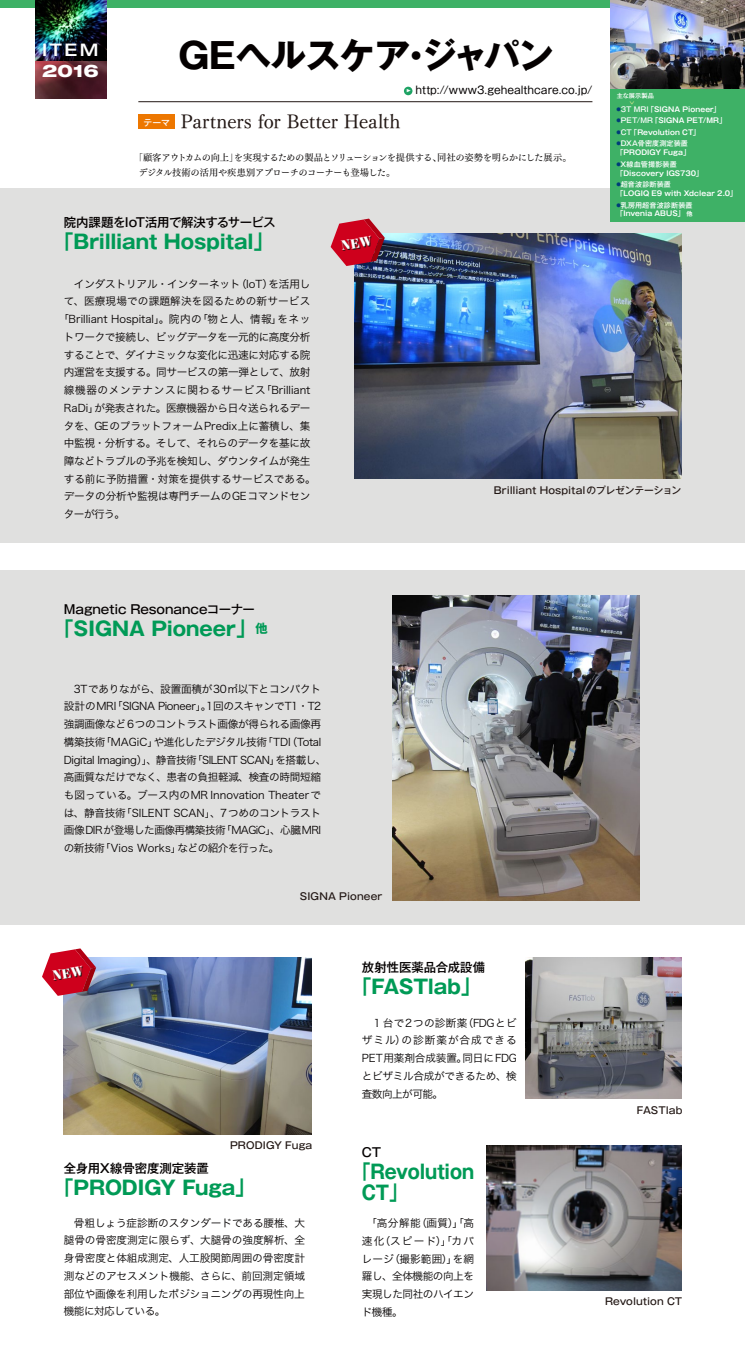
<style>
.page{position:relative;width:745px;height:1347px;background:#fff}
.page>*{position:absolute;margin:0;border:0;box-sizing:border-box;transform-origin:0 0}
.t1{font:700 35.38px "Gothic MB101 Pro";letter-spacing:-.03em;color:#040000}
.t2{font:700 19.5px "Gothic MB101 Pro";letter-spacing:-.01em;color:#009a56}
.t3{font:19.5px "Tsuku Min Pro M";letter-spacing:-.01em;color:#221714}
.t4{font:700 19.5px/21.2px "Gothic MB101 Pro";letter-spacing:-.01em;color:#009a56;scale:.9 1}
.t5{font:500 expanded 17.38px "Helvetica Neue";color:#fff}
.t6{font:800 expanded 17.38px "Helvetica Neue";color:#fff}
.t7{font:500 12.38px "Gothic MB101 Pro";letter-spacing:-.01em;color:#040000}
.t8{font:500 12.38px "Gothic MB101 Pro";letter-spacing:-.04em;color:#040000}
.t9{font:10.62px/17.8px "Hira Kaku Std W3";letter-spacing:-.03em;color:#040000;text-align:justify}
.t10{font:10.62px "Hira Kaku Std W3";color:#040000}
.t11{font:10.62px "Gothic MB101 Pro";color:#040000}
.t12{font:10.62px "Hira Kaku Std W3";letter-spacing:.055em;color:#040000}
.t13{font:10.62px "Hira Kaku Std W3";letter-spacing:-.01em;color:#040000}
.t14{font:10.62px "Hira Kaku Std W3";letter-spacing:.015em;color:#040000}
.t15{font:500 9.75px "Gothic MB101 Pro";color:#221714}
.t16{font:9.25px/15px "Tsuku Min Pro M";letter-spacing:-.05em;color:#040000}
.t17{font:500 8.88px "Gothic MB101 Pro";color:#fff}
.t18{font:700 7.12px "Gothic MB101 Pro De";letter-spacing:.01em;color:#fff}
.t19{font:500 7.12px "Gothic MB101 Pro";letter-spacing:.01em;color:#fff}
.t20{font:500 6.25px "Gothic MB101 Pro";letter-spacing:.01em;color:#fff}
.t21{font:6.25px "Gothic MB101 Pro";color:#fff697;scale:.7 1}
.t22{font:3.75px "Gothic MB101 Pro";color:#fff;scale:1.67 1}
.s1{font-family:"Gothic MB101 Pro";font-weight:500;font-size:4.38px;color:#003d79}
.s2{font-family:"Gothic MB101 Pro";font-weight:500}
.s3{font-size:4.38px;color:#003d79}
.s4{font-size:6.25px}
.s5{font-size:12.38px}
</style>
<div class="page">
<div style="left:0;top:188px;width:744px;height:354px;background:#e0e0df"></div>
<div style="left:0;top:570px;width:744px;height:355px;background:#e0e0df"></div>
<div style="left:403px;top:87px;width:9px;height:8px;background:#1ea364;border-radius:50%"></div>
<div style="left:0;top:0;width:744px;height:8px;background:#3eb166"></div>
<img style="left:35px;top:60px;width:71px;height:39px">
<img style="left:35px;top:0;width:71px;height:60px">
<hr style="left:138px;top:101px;width:454px;height:1px;background:#221714">
<img style="left:354px;top:233px;width:326px;height:246px">
<img style="left:392px;top:595px;width:247px;height:305px">
<div style="left:609px;top:0;width:135px;height:221px;background:#3eb166"></div>
<img style="left:609px;top:0;width:135px;height:89px">
<div style="left:138px;top:114px;width:37px;height:15px;background:#ed7700"></div>
<img style="left:64px;top:957px;width:247px;height:177px">
<img style="left:525px;top:957px;width:155px;height:141px">
<img style="left:486px;top:1145px;width:194px;height:145px">
<svg style="left:330px;top:219px;width:54px;height:47px"></svg>
<svg style="left:42px;top:948px;width:54px;height:47px"></svg>
<h3 class="t5" style="left:42px;top:39px;width:58px">ITEM</h3>
<h3 class="t6" style="left:42px;top:60px;width:58px">2016</h3>
<h1 class="t1" style="left:178px;top:26px;width:376px">GEヘルスケア・ジャパン</h1>
<p class="t17" style="left:143px;top:115px;width:28px">テーマ</p>
<p class="t22" style="left:405px;top:88px;width:5px">▶</p>
<p class="t11" style="left:415px;top:81px;width:178px">http://www3.gehealthcare.co.jp/</p>
<h2 class="t3" style="left:181px;top:104px;width:221px">Partners for Better Health</h2>
<p class="t16" style="left:138px;top:148px;width:434px;text-indent:-5px">「顧客アウトカムの向上」を実現するための製品とソリューションを提供する、同社の姿勢を明らかにした展示。デジタル技術の活用や疾患別アプローチのコーナーも登場した。</p>
<p class="t8" style="left:64px;top:212px;width:213px">院内課題をIoT活用で解決するサービス</p>
<h2 class="t2" style="left:54px;top:226px;width:220px">「Brilliant Hospital」</h2>
<p class="t20" style="left:616px;top:90px;width:39px">主な展示製品</p>
<p class="t21" style="left:626px;top:105px;width:8px;rotate:-90deg">＜</p>
<p class="t18" style="left:616px;top:103px;width:105px"><span class="s1">●</span><span class="s2">3T MRI</span>「SIGNA Pioneer」</p>
<p class="t18" style="left:616px;top:115px;width:111px"><span class="s1">●</span><span class="s2">PET/MR</span>「SIGNA PET/MR」</p>
<p class="t18" style="left:616px;top:126px;width:85px"><span class="s1">●</span><span class="s2">CT</span>「Revolution CT」</p>
<p class="t19" style="left:616px;top:138px;width:73px"><span class="s3">●</span>DXA骨密度測定装置</p>
<p class="t18" style="left:616px;top:147px;width:75px">「PRODIGY Fuga」</p>
<p class="t19" style="left:616px;top:158px;width:62px"><span class="s3">●</span>X線血管撮影装置</p>
<p class="t18" style="left:616px;top:167px;width:88px">「Discovery IGS730」</p>
<p class="t19" style="left:616px;top:179px;width:56px"><span class="s3">●</span>超音波診断装置</p>
<p class="t18" style="left:616px;top:187px;width:122px">「LOGIQ E9 with Xdclear 2.0」</p>
<p class="t19" style="left:616px;top:199px;width:78px"><span class="s3">●</span>乳房用超音波診断装置</p>
<p class="t18" style="left:616px;top:208px;width:78px">「Invenia ABUS」 <span class="s4">他</span></p>
<p class="t9" style="left:64px;top:275px;width:248px">　インダストリアル・インターネット（IoT）を活用し</p>
<p class="t14" style="left:64px;top:293px;width:248px">て、医療現場での課題解決を図るための新サービス</p>
<p class="t10" style="left:58px;top:311px;width:253px">「Brilliant Hospital」。院内の「物と人、情報」をネッ</p>
<p class="t9" style="left:64px;top:328px;width:248px">トワークで接続し、ビッグデータを一元的に高度分析</p>
<p class="t9" style="left:64px;top:345px;width:248px">することで、ダイナミックな変化に迅速に対応する院</p>
<p class="t9" style="left:64px;top:363px;width:248px">内運営を支援する。同サービスの第一弾として、放射</p>
<p class="t12" style="left:64px;top:382px;width:248px">線機器のメンテナンスに関わるサービス「Brilliant</p>
<p class="t9" style="left:64px;top:399px;width:248px">RaDi」が発表された。医療機器から日々送られるデー</p>
<p class="t9" style="left:64px;top:416px;width:248px">タを、GEのプラットフォームPredix上に蓄積し、集</p>
<p class="t9" style="left:64px;top:434px;width:248px">中監視・分析する。そして、それらのデータを基に故</p>
<p class="t9" style="left:64px;top:452px;width:248px">障などトラブルの予兆を検知し、ダウンタイムが発生</p>
<p class="t13" style="left:64px;top:471px;width:253px">する前に予防措置・対策を提供するサービスである。</p>
<p class="t9" style="left:64px;top:487px;width:248px">データの分析や監視は専門チームのGEコマンドセン</p>
<p class="t9" style="left:64px;top:505px;width:63px">ターが行う。</p>
<p class="t15" style="left:493px;top:482px;width:189px">Brilliant Hospitalのプレゼンテーション</p>
<p class="t7" style="left:64px;top:598px;width:192px">Magnetic Resonanceコーナー</p>
<h2 class="t2" style="left:54px;top:612px;width:215px">「SIGNA Pioneer」<span class="s5">他</span></h2>
<p class="t9" style="left:64px;top:679px;width:264px;text-align:left;text-indent:10px">3Tでありながら、設置面積が30㎡以下とコンパクト設計のMRI「SIGNA Pioneer」。1回のスキャンでT1・T2強調画像など6つのコントラスト画像が得られる画像再構築技術「MAGiC」や進化したデジタル技術「TDI（Total Digital Imaging）」、静音技術「SILENT SCAN」を搭載し、高画質なだけでなく、患者の負担軽減、検査の時間短縮も図っている。ブース内のMR Innovation Theaterでは、静音技術「SILENT SCAN」、7つめのコントラスト画像DIRが登場した画像再構築技術「MAGiC」、心臓MRIの新技術「Vios Works」などの紹介を行った。</p>
<p class="t15" style="left:300px;top:888px;width:84px">SIGNA Pioneer</p>
<p class="t7" style="left:361px;top:956px;width:125px">放射性医薬品合成設備</p>
<h2 class="t2" style="left:352px;top:970px;width:129px">「FASTlab」</h2>
<p class="t15" style="left:230px;top:1136px;width:84px">PRODIGY Fuga</p>
<h2 class="t2" style="left:54px;top:1171px;width:202px">「PRODIGY Fuga」</h2>
<p class="t7" style="left:64px;top:1158px;width:146px">全身用X線骨密度測定装置</p>
<p class="t9" style="left:64px;top:1213px;width:242px">　骨粗しょう症診断のスタンダードである腰椎、大腿骨の骨密度測定に限らず、大腿骨の強度解析、全身骨密度と体組成測定、人工股関節周囲の骨密度計測などのアセスメント機能、さらに、前回測定領域部位や画像を利用したポジショニングの再現性向上機能に対応している。</p>
<p class="t9" style="left:361px;top:1013px;width:156px">　１台で2つの診断薬（FDGとビザミル）の診断薬が合成できるPET用薬剤合成装置。同日にFDGとビザミル合成ができるため、検査数向上が可能。</p>
<p class="t7" style="left:361px;top:1141px;width:21px">CT</p>
<h2 class="t4" style="left:361px;top:1158px;width:126px;text-indent:-9px">「Revolution<br>CT」</h2>
<p class="t9" style="left:361px;top:1214px;width:114px">　「高分解能（画質）」「高速化（スピード）」「カバレージ（撮影範囲）」を網羅し、全体機能の向上を実現した同社のハイエンド機種。</p>
<p class="t15" style="left:636px;top:1102px;width:47px">FASTlab</p>
<p class="t15" style="left:604px;top:1293px;width:79px">Revolution CT</p>
</div>
